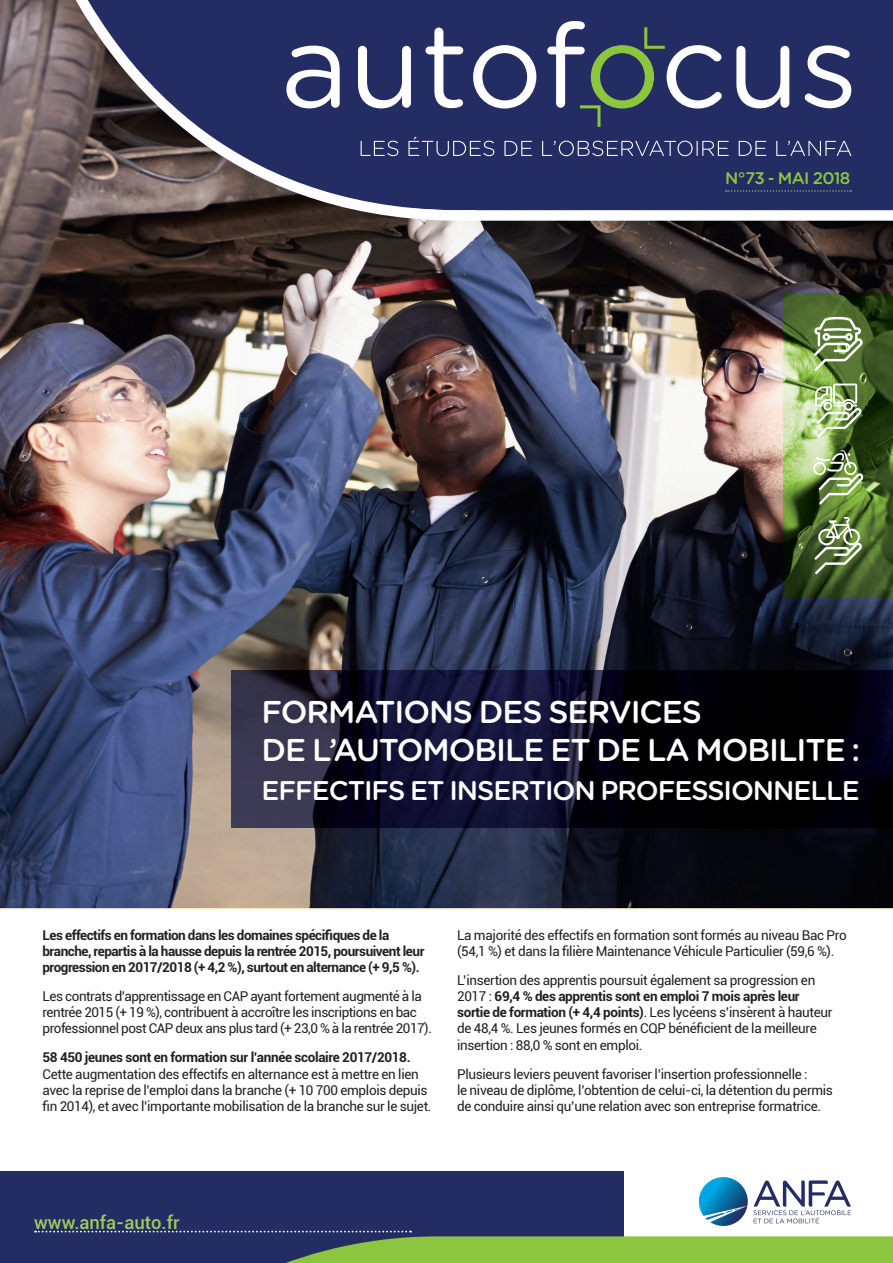
<style>
.page{position:relative;width:893px;height:1263px;background:#fff}
.page>*{position:absolute;margin:0;border:0;box-sizing:border-box;transform-origin:0 0}
.t1{font:500 31.5px/37.8px "Gotham Rounded";letter-spacing:-.035em;color:#fff}
.t2{font:500 27px "Gotham Rounded";letter-spacing:-.04em;color:#fff}
.t3{font:500 18.45px "Roboto";color:#9dcd58}
.t4{font:500 16.8px "Gotham Rounded";letter-spacing:-.035em;color:#8bc63e}
.t5{font:13.5px/16.2px "Roboto";letter-spacing:-.025em;color:#231f20}
.t6{font:700 13.5px/16.2px "Roboto";letter-spacing:-.035em;color:#231f20}
.s1{font-weight:700}
</style>
<div class="page">
<img style="left:0;top:0;width:893px;height:908px">
<img style="left:231px;top:671px;width:662px;height:156px">
<img style="left:783px;top:293px;width:110px;height:304px">
<div style="left:0;top:1172px;width:623px;height:91px;background:#242c64"></div>
<svg style="left:35px;top:1177px;width:858px;height:86px"></svg>
<svg style="left:38px;top:0;width:855px;height:226px;background:#474a6f"></svg>
<svg style="left:814px;top:317px;width:49px;height:54px"></svg>
<svg style="left:815px;top:384px;width:46px;height:54px"></svg>
<svg style="left:813px;top:450px;width:50px;height:54px;background:#829c63"></svg>
<svg style="left:814px;top:517px;width:48px;height:57px;background:#768b5e"></svg>
<p class="t4" style="left:725px;top:166px;width:127px">N°73 - MAI 2018</p>
<h1 class="t1" style="left:262px;top:692px;width:600px">FORMATIONS DES SERVICES<br>DE L’AUTOMOBILE ET DE LA MOBILITE :</h1>
<h2 class="t2" style="left:262px;top:771px;width:600px">EFFECTIFS ET INSERTION PROFESSIONNELLE</h2>
<p class="t6" style="left:43px;top:926px;width:383px">Les effectifs en formation dans les domaines spécifiques de la branche, repartis à la hausse depuis la rentrée 2015, poursuivent leur progression en 2017/2018 (+ 4,2 %), surtout en alternance (+ 9,5 %).</p>
<p class="t5" style="left:43px;top:987px;width:391px">Les contrats d’apprentissage en CAP ayant fortement augmenté à la rentrée 2015 (+ 19 %), contribuent à accroître les inscriptions en bac professionnel post CAP deux ans plus tard (+ 23,0 % à la rentrée 2017).</p>
<p class="t6" style="left:43px;top:1049px;width:370px">58 450 jeunes sont en formation sur l’année scolaire 2017/2018.</p>
<p class="t5" style="left:43px;top:1065px;width:390px">Cette augmentation des effectifs en alternance est à mettre en lien avec la reprise de l’emploi dans la branche (+ 10 700 emplois depuis fin 2014), et avec l’importante mobilisation de la branche sur le sujet.</p>
<p class="t5" style="left:457px;top:926px;width:391px">La majorité des effectifs en formation sont formés au niveau Bac Pro (54,1 %) et dans la filière Maintenance Véhicule Particulier (59,6 %).</p>
<p class="t5" style="left:457px;top:971px;width:377px">L’insertion des apprentis poursuit également sa progression en 2017 : <span class="s1">69,4 % des apprentis sont en emploi 7 mois après leur sortie de formation (+ 4,4 points)</span>. Les lycéens s’insèrent à hauteur de 48,4 %. Les jeunes formés en CQP bénéficient de la meilleure insertion : 88,0 % sont en emploi.</p>
<p class="t5" style="left:457px;top:1065px;width:377px">Plusieurs leviers peuvent favoriser l’insertion professionnelle :<br>le niveau de diplôme, l’obtention de celui-ci, la détention du permis de conduire ainsi qu’une relation avec son entreprise formatrice.</p>
<h3 class="t3" style="left:34px;top:1210px;width:147px">www.anfa-auto.fr</h3>
</div>
